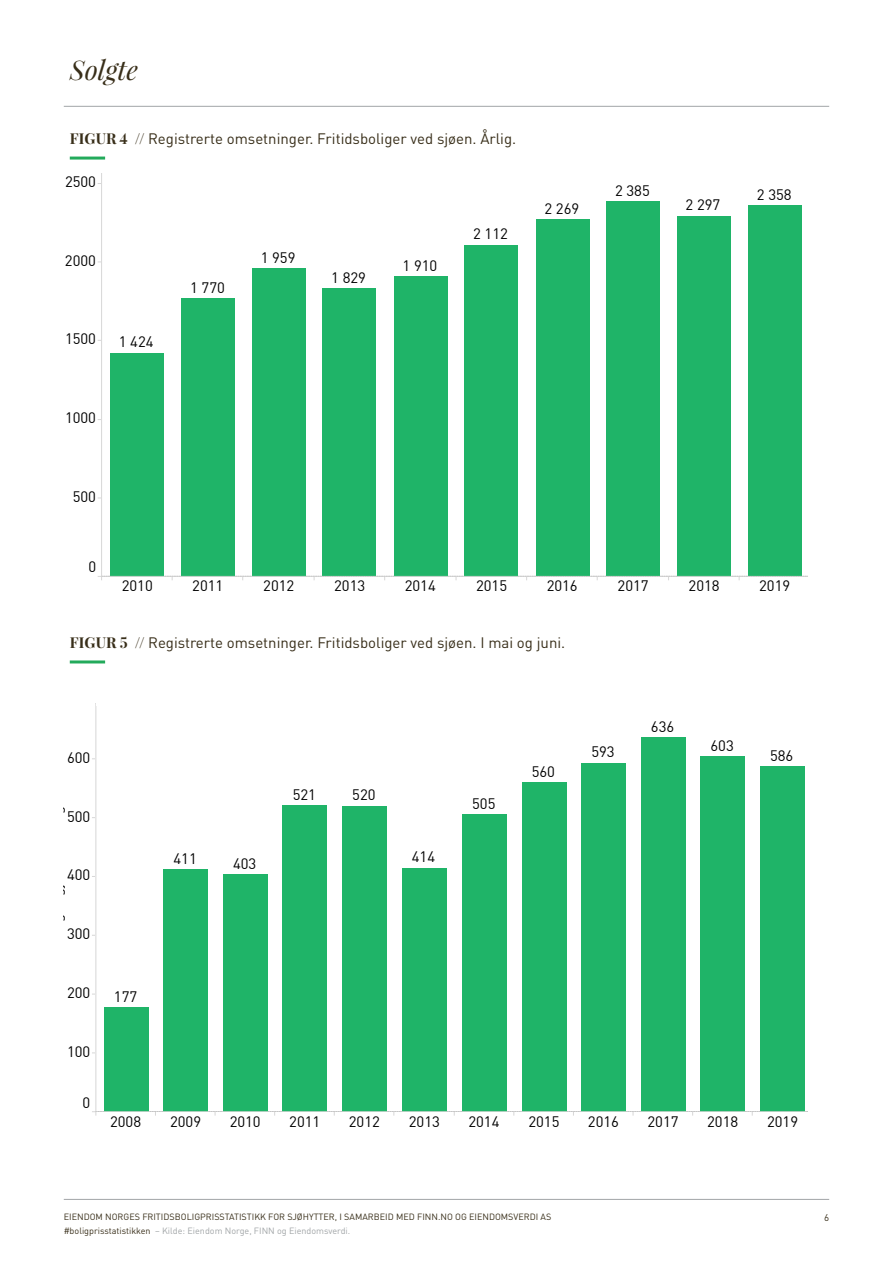
<style>
.page{position:relative;width:893px;height:1263px;background:#fff}
.page>*{position:absolute;margin:0;border:0;box-sizing:border-box;transform-origin:0 0}
.t1{font:italic 27px "Playfair Display";color:#382e19}
.t2{font:15px "DIN";color:#382e19}
.t3{font:14.85px "DIN Offc 0 50";color:#000}
.t4{font:9.75px "DIN";color:#382e19}
.t5{font:9px "DIN";color:#382e19}
.t6{font:9px "DIN";color:#a1a5a7}
.s1{font-family:"Playfair Display";font-weight:700}
.s2{color:#382e19}
</style>
<div class="page">
<hr style="left:64px;top:106px;width:765px;height:1px;background:#a1a5a7">
<hr style="left:64px;top:1199px;width:765px;height:1px;background:#a1a5a7">
<svg style="left:98px;top:576px;width:642px;height:4px"></svg>
<div style="left:748px;top:205px;width:54px;height:371px;background:#1fb468"></div>
<div style="left:677px;top:216px;width:53px;height:360px;background:#1fb468"></div>
<div style="left:607px;top:202px;width:53px;height:374px;background:#1fb468"></div>
<div style="left:536px;top:220px;width:53px;height:356px;background:#1fb468"></div>
<div style="left:465px;top:245px;width:53px;height:331px;background:#1fb468"></div>
<div style="left:394px;top:276px;width:53px;height:300px;background:#1fb468"></div>
<div style="left:323px;top:289px;width:53px;height:287px;background:#1fb468"></div>
<div style="left:252px;top:268px;width:53px;height:308px;background:#1fb468"></div>
<div style="left:182px;top:298px;width:53px;height:278px;background:#1fb468"></div>
<div style="left:110px;top:353px;width:54px;height:223px;background:#1fb468"></div>
<hr style="left:102px;top:173px;width:1px;height:403px;background:#d7d7d7">
<hr style="left:102px;top:576px;width:706px;height:1px;background:#d7d7d7">
<svg style="left:92px;top:1111px;width:661px;height:5px"></svg>
<div style="left:760px;top:767px;width:45px;height:345px;background:#1fb468"></div>
<div style="left:700px;top:756px;width:45px;height:356px;background:#1fb468"></div>
<div style="left:641px;top:738px;width:45px;height:374px;background:#1fb468"></div>
<div style="left:581px;top:763px;width:45px;height:349px;background:#1fb468"></div>
<div style="left:522px;top:782px;width:44px;height:330px;background:#1fb468"></div>
<div style="left:462px;top:814px;width:45px;height:298px;background:#1fb468"></div>
<div style="left:402px;top:868px;width:44px;height:244px;background:#1fb468"></div>
<div style="left:342px;top:806px;width:45px;height:306px;background:#1fb468"></div>
<div style="left:282px;top:805px;width:45px;height:307px;background:#1fb468"></div>
<div style="left:223px;top:874px;width:45px;height:238px;background:#1fb468"></div>
<div style="left:163px;top:869px;width:45px;height:243px;background:#1fb468"></div>
<div style="left:104px;top:1007px;width:44px;height:105px;background:#1fb468"></div>
<hr style="left:96px;top:703px;width:1px;height:409px;background:#d7d7d7">
<hr style="left:96px;top:1111px;width:712px;height:1px;background:#d7d7d7">
<hr style="left:70px;top:157px;width:35px;height:3px;background:#23aa5b">
<hr style="left:70px;top:660px;width:35px;height:3px;background:#23aa5b">
<h1 class="t1" style="left:70px;top:52px;width:70px">Solgte</h1>
<p class="t2" style="left:70px;top:129px;width:448px"><span class="s1">FIGUR 4 //</span> Registrerte omsetninger. Fritidsboliger ved sjøen. Årlig.</p>
<p class="t3" style="left:65px;top:173px;width:33px">2500</p>
<p class="t3" style="left:65px;top:251px;width:33px">2000</p>
<p class="t3" style="left:65px;top:330px;width:33px">1500</p>
<p class="t3" style="left:119px;top:333px;width:36px">1 424</p>
<p class="t3" style="left:65px;top:409px;width:33px">1000</p>
<p class="t3" style="left:73px;top:487px;width:25px">500</p>
<p class="t3" style="left:88px;top:558px;width:9px">0</p>
<p class="t3" style="left:190px;top:278px;width:36px">1 770</p>
<p class="t3" style="left:261px;top:248px;width:36px">1 959</p>
<p class="t3" style="left:331px;top:268px;width:36px">1 829</p>
<p class="t3" style="left:403px;top:256px;width:36px">1 910</p>
<p class="t3" style="left:473px;top:225px;width:36px">2 112</p>
<p class="t3" style="left:544px;top:199px;width:36px">2 269</p>
<p class="t3" style="left:615px;top:181px;width:36px">2 385</p>
<p class="t3" style="left:686px;top:196px;width:36px">2 297</p>
<p class="t3" style="left:757px;top:185px;width:36px">2 358</p>
<p class="t3" style="left:122px;top:577px;width:33px">2010</p>
<p class="t3" style="left:192px;top:577px;width:33px">2011</p>
<p class="t3" style="left:263px;top:577px;width:33px">2012</p>
<p class="t3" style="left:334px;top:577px;width:33px">2013</p>
<p class="t3" style="left:405px;top:577px;width:33px">2014</p>
<p class="t3" style="left:476px;top:577px;width:33px">2015</p>
<p class="t3" style="left:547px;top:577px;width:33px">2016</p>
<p class="t3" style="left:618px;top:577px;width:33px">2017</p>
<p class="t3" style="left:689px;top:577px;width:33px">2018</p>
<p class="t3" style="left:759px;top:577px;width:33px">2019</p>
<p class="t2" style="left:70px;top:633px;width:497px"><span class="s1">FIGUR 5 //</span> Registrerte omsetninger. Fritidsboliger ved sjøen. I mai og juni.</p>
<p class="t3" style="left:67px;top:748px;width:25px">600</p>
<p class="t3" style="left:67px;top:807px;width:25px">500</p>
<p class="t3" style="left:67px;top:866px;width:25px">400</p>
<p class="t3" style="left:67px;top:924px;width:25px">300</p>
<p class="t3" style="left:67px;top:983px;width:25px">200</p>
<p class="t3" style="left:67px;top:1042px;width:25px">100</p>
<p class="t3" style="left:83px;top:1093px;width:9px">0</p>
<p class="t3" style="left:114px;top:987px;width:25px">177</p>
<p class="t3" style="left:173px;top:849px;width:25px">411</p>
<p class="t3" style="left:233px;top:854px;width:25px">403</p>
<p class="t3" style="left:293px;top:785px;width:25px">521</p>
<p class="t3" style="left:352px;top:786px;width:25px">520</p>
<p class="t3" style="left:412px;top:848px;width:25px">414</p>
<p class="t3" style="left:472px;top:794px;width:25px">505</p>
<p class="t3" style="left:532px;top:762px;width:25px">560</p>
<p class="t3" style="left:591px;top:743px;width:25px">593</p>
<p class="t3" style="left:651px;top:717px;width:25px">636</p>
<p class="t3" style="left:710px;top:736px;width:25px">603</p>
<p class="t3" style="left:770px;top:746px;width:25px">586</p>
<p class="t3" style="left:110px;top:1112px;width:33px">2008</p>
<p class="t3" style="left:170px;top:1112px;width:33px">2009</p>
<p class="t3" style="left:230px;top:1112px;width:33px">2010</p>
<p class="t3" style="left:289px;top:1112px;width:33px">2011</p>
<p class="t3" style="left:349px;top:1112px;width:33px">2012</p>
<p class="t3" style="left:409px;top:1112px;width:33px">2013</p>
<p class="t3" style="left:468px;top:1112px;width:33px">2014</p>
<p class="t3" style="left:528px;top:1112px;width:33px">2015</p>
<p class="t3" style="left:588px;top:1112px;width:33px">2016</p>
<p class="t3" style="left:647px;top:1112px;width:33px">2017</p>
<p class="t3" style="left:707px;top:1112px;width:33px">2018</p>
<p class="t3" style="left:767px;top:1112px;width:33px">2019</p>
<p class="t5" style="left:64px;top:1211px;width:489px">EIENDOM NORGES FRITIDSBOLIGPRISSTATISTIKK FOR SJØHYTTER, I SAMARBEID MED FINN.NO OG EIENDOMSVERDI AS</p>
<p class="t4" style="left:824px;top:1211px;width:7px">6</p>
<p class="t6" style="left:64px;top:1225px;width:288px"><span class="s2">#boligprisstatistikken</span> – Kilde: Eiendom Norge, FINN og Eiendomsverdi.</p>
</div>
